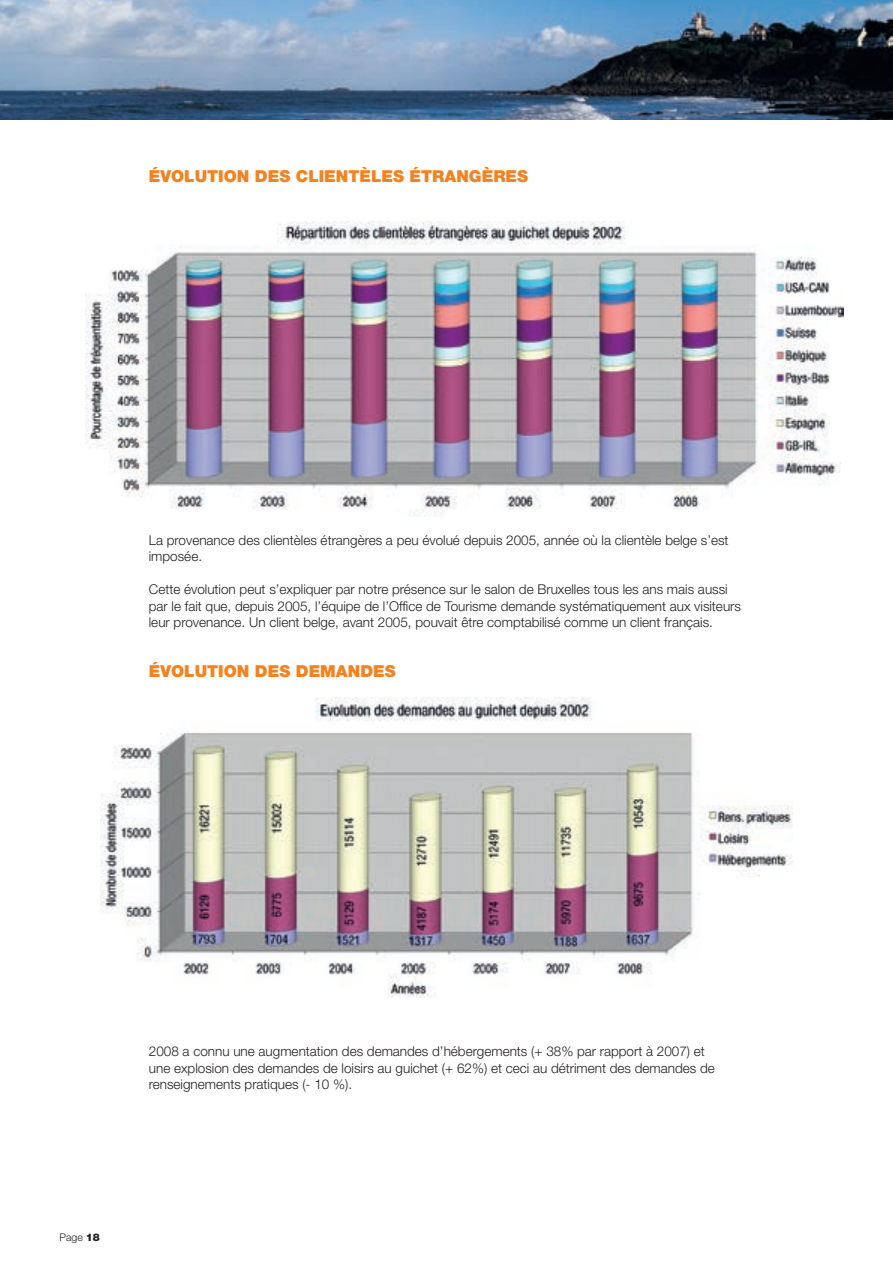
<style>
.page{position:relative;width:893px;height:1263px;background:#fff}
.page>*{position:absolute;margin:0;border:0;box-sizing:border-box;transform-origin:0 0}
.t1{font:900 16.5px "Helvetica Neue LT Std";color:#f58220}
.t2{font:300 13.5px/16.5px "Helvetica Neue LT Std";color:#231f20}
.t3{font:300 10.5px "Helvetica Neue LT Std";color:#231f20}
.s1{font-weight:900}
</style>
<div class="page">
<img style="left:0;top:0;width:893px;height:119px">
<img style="left:85px;top:221px;width:759px;height:296px">
<img style="left:100px;top:698px;width:693px;height:299px">
<p class="t1" style="left:149px;top:166px;width:381px">ÉVOLUTION DES CLIENTÈLES ÉTRANGÈRES</p>
<p class="t2" style="left:149px;top:532px;width:581px">La provenance des clientèles étrangères a peu évolué depuis 2005, année où la clientèle belge s’est imposée.</p>
<p class="t2" style="left:149px;top:581px;width:594px">Cette évolution peut s’expliquer par notre présence sur le salon de Bruxelles tous les ans mais aussi par le fait que, depuis 2005, l’équipe de l’Office de Tourisme demande systématiquement aux visiteurs leur provenance. Un client belge, avant 2005, pouvait être comptabilisé comme un client français.</p>
<p class="t1" style="left:149px;top:661px;width:248px">ÉVOLUTION DES DEMANDES</p>
<p class="t2" style="left:149px;top:1043px;width:567px">2008 a connu une augmentation des demandes d’hébergements (+ 38% par rapport à 2007) et une explosion des demandes de loisirs au guichet (+ 62%) et ceci au détriment des demandes de renseignements pratiques (- 10 %).</p>
<p class="t3" style="left:60px;top:1230px;width:42px">Page <span class="s1">18</span></p>
</div>
